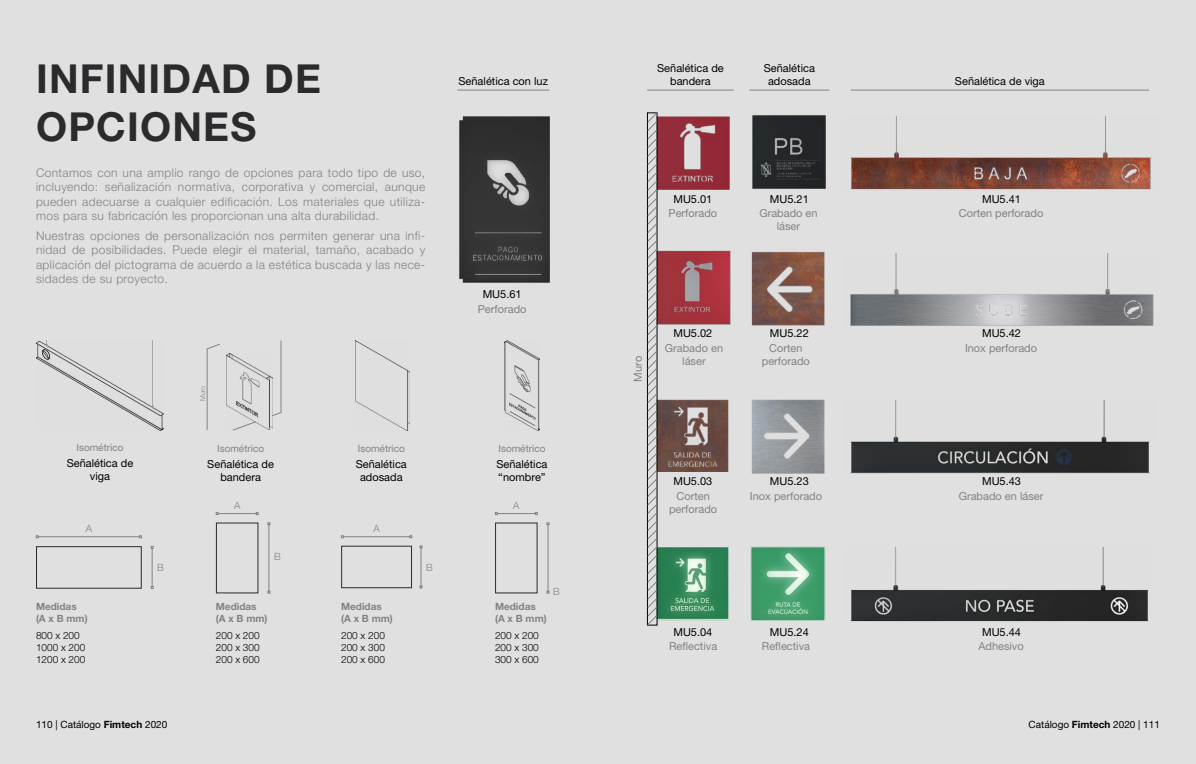
<style>
.page{position:relative;width:1196px;height:764px;background:#e0e0e0}
.page>*{position:absolute;margin:0;border:0;box-sizing:border-box;transform-origin:0 0}
.t1{font:700 40px/48px "Helvetica Neue LT Pro";letter-spacing:.03em;color:#2b2b2e}
.t2{font:300 12px/14.4px "Helvetica Neue LT Pro";letter-spacing:.03em;color:#7f8386;text-align:justify}
.t3{font:11px/13.2px "Helvetica Neue LT Pro";color:#000;text-align:center}
.t4{font:11px/13.2px "Helvetica Neue LT Pro";color:#7f8386;text-align:center}
.t5{font:300 10px/12px "Helvetica Neue LT Pro";color:#000;text-align:justify}
.t6{font:700 10px/12px "Helvetica Neue LT Pro";color:#7f8386}
.t7{font:10px "Helvetica Neue LT Pro";color:#000}
.t8{font:10px "Helvetica Neue LT Pro";color:#7f8386}
.t9{font:300 10px "Helvetica Neue LT Pro";color:#7f8386}
.t10{font:300 6.8px "Helvetica Neue LT Pro";color:#7f8386}
.s1{font-weight:700}
</style>
<div class="page">
<hr style="left:457px;top:90px;width:92px;height:1px;background:#7f8386">
<hr style="left:647px;top:90px;width:87px;height:1px;background:#7f8386">
<hr style="left:749px;top:90px;width:80px;height:1px;background:#7f8386">
<hr style="left:851px;top:90px;width:298px;height:1px;background:#7f8386">
<img style="left:850px;top:116px;width:301px;height:74px">
<img style="left:850px;top:253px;width:304px;height:73px">
<img style="left:850px;top:401px;width:300px;height:73px">
<img style="left:850px;top:547px;width:299px;height:75px">
<img style="left:459px;top:116px;width:91px;height:167px">
<img style="left:36px;top:340px;width:128px;height:90px">
<img style="left:355px;top:340px;width:54px;height:90px">
<img style="left:504px;top:340px;width:35px;height:90px">
<img style="left:226px;top:353px;width:46px;height:76px">
<svg style="left:272px;top:340px;width:9px;height:76px"></svg>
<svg style="left:207px;top:344px;width:13px;height:86px"></svg>
<svg style="left:233px;top:421px;width:23px;height:9px"></svg>
<div style="left:36px;top:546px;width:106px;height:42px;border:1px solid #2b2b2e"></div>
<hr style="left:152px;top:548px;width:1px;height:38px;background:#7f8386">
<hr style="left:38px;top:536px;width:101px;height:1px;background:#7f8386">
<div style="left:216px;top:522px;width:42px;height:71px;border:1px solid #2b2b2e"></div>
<div style="left:495px;top:522px;width:42px;height:71px;border:1px solid #2b2b2e"></div>
<div style="left:341px;top:545px;width:71px;height:43px;border:1px solid #2b2b2e"></div>
<hr style="left:268px;top:525px;width:1px;height:66px;background:#7f8386">
<hr style="left:547px;top:525px;width:1px;height:66px;background:#7f8386">
<hr style="left:420px;top:548px;width:1px;height:38px;background:#7f8386">
<hr style="left:218px;top:513px;width:38px;height:1px;background:#7f8386">
<hr style="left:497px;top:513px;width:38px;height:1px;background:#7f8386">
<hr style="left:343px;top:536px;width:67px;height:1px;background:#7f8386">
<img style="left:752px;top:115px;width:74px;height:74px">
<img style="left:657px;top:117px;width:72px;height:72px">
<img style="left:657px;top:251px;width:73px;height:74px">
<img style="left:657px;top:399px;width:71px;height:73px">
<img style="left:657px;top:547px;width:71px;height:74px">
<img style="left:751px;top:251px;width:74px;height:75px">
<img style="left:751px;top:399px;width:74px;height:74px">
<img style="left:750px;top:546px;width:75px;height:75px">
<svg style="left:647px;top:113px;width:10px;height:512px"></svg>
<h1 class="t1" style="left:36px;top:54px;width:286px">INFINIDAD DE<br>OPCIONES</h1>
<p class="t2" style="left:36px;top:165px;width:391px">Contamos con una amplio rango de opciones para todo tipo de uso, incluyendo: señalización normativa, corporativa y comercial, aunque pueden adecuarse a cualquier edificación. Los materiales que utiliza&shy;mos para su fabricación les proporcionan una alta durabilidad.</p>
<p class="t2" style="left:36px;top:228px;width:391px">Nuestras opciones de personalización nos permiten generar una infi&shy;nidad de posibilidades. Puede elegir el material, tamaño, acabado y aplicación del pictograma de acuerdo a la estética buscada y las nece&shy;sidades de su proyecto.</p>
<p class="t8" style="left:76px;top:441px;width:49px">Isométrico</p>
<p class="t3" style="left:67px;top:456px;width:68px">Señalética de viga</p>
<p class="t10" style="left:198px;top:401px;width:17px;rotate:-90deg">Muro</p>
<p class="t8" style="left:217px;top:442px;width:49px">Isométrico</p>
<p class="t3" style="left:207px;top:457px;width:68px">Señalética de bandera</p>
<p class="t8" style="left:358px;top:442px;width:49px">Isométrico</p>
<p class="t3" style="left:356px;top:457px;width:53px">Señalética adosada</p>
<p class="t3" style="left:458px;top:75px;width:91px">Señalética con luz</p>
<p class="t3" style="left:483px;top:287px;width:40px">MU5.61</p>
<p class="t4" style="left:478px;top:302px;width:50px">Perforado</p>
<p class="t8" style="left:498px;top:442px;width:49px">Isométrico</p>
<p class="t3" style="left:496px;top:457px;width:53px;text-align:left">Señalética “nombre”</p>
<p class="t9" style="left:86px;top:522px;width:8px">A</p>
<p class="t6" style="left:36px;top:600px;width:53px">Medidas (A x B mm)</p>
<p class="t5" style="left:36px;top:629px;width:51px;text-align:left">800 x 200<br>1000 x 200<br>1200 x 200</p>
<p class="t9" style="left:157px;top:561px;width:8px">B</p>
<p class="t9" style="left:234px;top:499px;width:8px">A</p>
<p class="t9" style="left:513px;top:499px;width:8px">A</p>
<p class="t9" style="left:373px;top:522px;width:8px">A</p>
<p class="t9" style="left:274px;top:551px;width:8px">B</p>
<p class="t9" style="left:426px;top:561px;width:8px">B</p>
<p class="t9" style="left:553px;top:586px;width:8px">B</p>
<p class="t6" style="left:216px;top:600px;width:53px">Medidas (A x B mm)</p>
<p class="t6" style="left:495px;top:600px;width:53px">Medidas (A x B mm)</p>
<p class="t6" style="left:341px;top:600px;width:53px">Medidas (A x B mm)</p>
<p class="t5" style="left:216px;top:629px;width:45px">200 x 200<br>200 x 300<br>200 x 600</p>
<p class="t5" style="left:495px;top:629px;width:45px">200 x 200<br>200 x 300<br>300 x 600</p>
<p class="t5" style="left:341px;top:629px;width:45px">200 x 200<br>200 x 300<br>200 x 600</p>
<p class="t3" style="left:657px;top:62px;width:68px">Señalética de bandera</p>
<p class="t3" style="left:764px;top:62px;width:53px">Señalética adosada</p>
<p class="t3" style="left:955px;top:75px;width:91px">Señalética de viga</p>
<p class="t3" style="left:673px;top:192px;width:40px">MU5.01</p>
<p class="t3" style="left:982px;top:192px;width:40px">MU5.41</p>
<p class="t3" style="left:770px;top:192px;width:40px">MU5.21</p>
<p class="t4" style="left:668px;top:206px;width:50px">Perforado</p>
<p class="t4" style="left:759px;top:206px;width:60px">Grabado en láser</p>
<p class="t4" style="left:959px;top:206px;width:86px">Corten perforado</p>
<p class="t4" style="left:631px;top:382px;width:27px;rotate:-90deg">Muro</p>
<p class="t3" style="left:673px;top:327px;width:40px">MU5.02</p>
<p class="t4" style="left:665px;top:341px;width:60px">Grabado en láser</p>
<p class="t3" style="left:770px;top:327px;width:40px">MU5.22</p>
<p class="t4" style="left:762px;top:341px;width:50px">Corten perforado</p>
<p class="t3" style="left:673px;top:475px;width:40px">MU5.03</p>
<p class="t4" style="left:669px;top:489px;width:50px">Corten perforado</p>
<p class="t3" style="left:770px;top:475px;width:40px">MU5.23</p>
<p class="t4" style="left:750px;top:489px;width:74px">Inox perforado</p>
<p class="t3" style="left:982px;top:327px;width:40px">MU5.42</p>
<p class="t4" style="left:965px;top:341px;width:74px">Inox perforado</p>
<p class="t3" style="left:982px;top:475px;width:40px">MU5.43</p>
<p class="t4" style="left:958px;top:489px;width:86px">Grabado en láser</p>
<p class="t3" style="left:673px;top:625px;width:40px">MU5.04</p>
<p class="t4" style="left:669px;top:639px;width:50px">Reflectiva</p>
<p class="t3" style="left:770px;top:625px;width:40px">MU5.24</p>
<p class="t4" style="left:762px;top:639px;width:50px">Reflectiva</p>
<p class="t3" style="left:982px;top:625px;width:40px">MU5.44</p>
<p class="t4" style="left:978px;top:639px;width:47px">Adhesivo</p>
<p class="t7" style="left:36px;top:718px;width:133px">110 | Catálogo <span class="s1">Fimtech</span> 2020</p>
<p class="t7" style="left:1028px;top:718px;width:133px">Catálogo <span class="s1">Fimtech</span> 2020 | 111</p>
</div>
